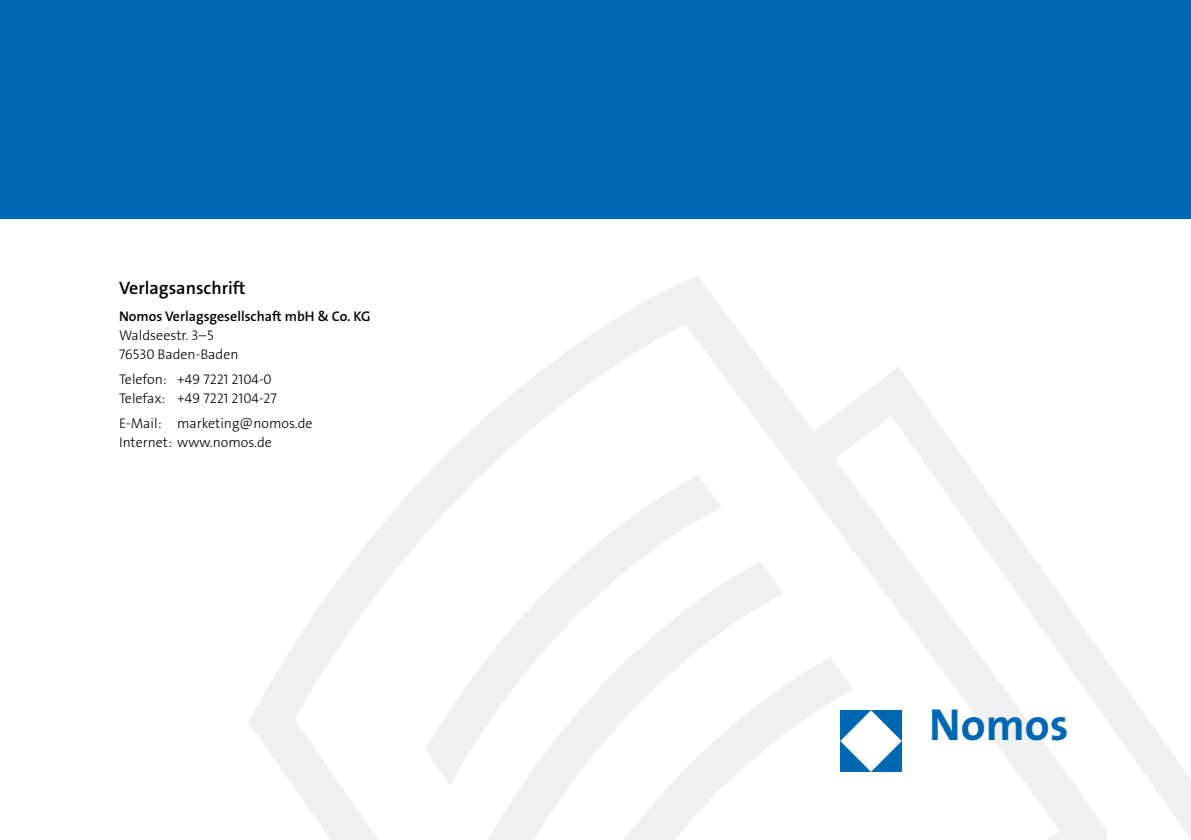
<style>
.page{position:relative;width:1191px;height:840px;background:#fff}
.page>*{position:absolute;margin:0;border:0;box-sizing:border-box;transform-origin:0 0}
.t1{font:700 45px "The Sans Os F";color:#0068b3}
.t2{font:600 18px "The Sans Os F";color:#000}
.t3{font:300 14px/19px "The Sans Os F";color:#000}
.t4{font:600 14px "The Sans Os F";color:#000}
</style>
<div class="page">
<img style="left:248px;top:277px;width:943px;height:562px">
<div style="left:0;top:0;width:1191px;height:219px;background:#0068b3"></div>
<svg style="left:840px;top:709px;width:61px;height:62px"></svg>
<p class="t2" style="left:119px;top:276px;width:128px">Verlagsanschrift</p>
<p class="t4" style="left:119px;top:307px;width:253px">Nomos Verlagsgesellschaft mbH &amp; Co. KG</p>
<p class="t3" style="left:119px;top:326px;width:121px">Waldseestr. 3–5<br>76530 Baden-Baden</p>
<p class="t3" style="left:119px;top:369px;width:159px">Telefon: +49 7221 2104-0<br>Telefax: +49 7221 2104-27</p>
<p class="t3" style="left:119px;top:413px;width:195px">E-Mail: marketing@nomos.de<br>Internet: www.nomos.de</p>
<h1 class="t1" style="left:929px;top:695px;width:141px">Nomos</h1>
</div>
